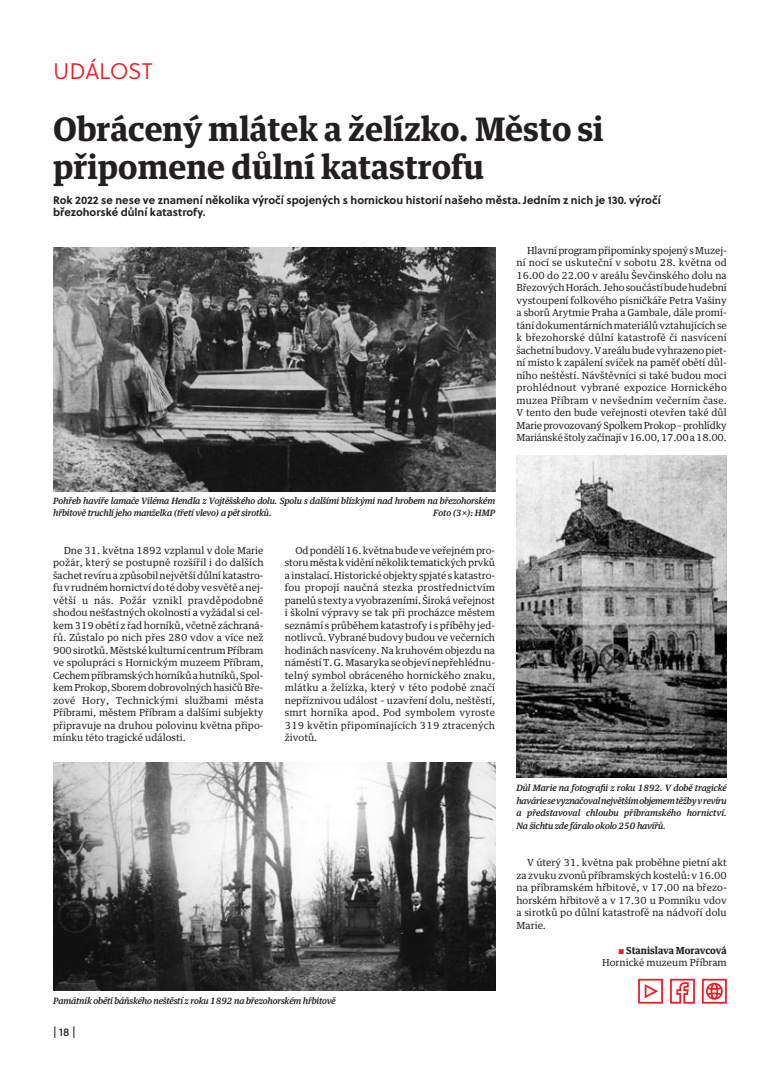
<style>
.page{position:relative;width:780px;height:1088px;background:#fff}
.page>*{position:absolute;margin:0;border:0;box-sizing:border-box;transform-origin:0 0}
.t1{font:700 32.5px/37.5px "Guardian Text Egyp";color:#231f20}
.t2{font:22.5px "Soleil Lt";letter-spacing:-.01em;color:#ed1c24}
.t3{font:11.25px "Soleil Bk";color:#231f20}
.t4{font:700 11px/12.5px "Soleil";color:#231f20}
.t5{font:9.75px/12.5px "Guardian Text Egyp";color:#231f20;text-align:justify}
.t6{font:italic 500 8.75px/12.5px "Guardian Text Egyp";letter-spacing:-.015em;color:#231f20}
.s1{font-family:"Soleil Bk";font-size:9.62px;color:#ed1c24}
.s2{font-weight:700}
</style>
<div class="page">
<img style="left:53px;top:247px;width:442px;height:244px">
<svg style="left:638px;top:979px;width:25px;height:24px"></svg>
<svg style="left:670px;top:979px;width:24px;height:24px"></svg>
<svg style="left:702px;top:979px;width:24px;height:24px"></svg>
<img style="left:516px;top:455px;width:210px;height:323px">
<img style="left:53px;top:762px;width:442px;height:228px">
<h2 class="t2" style="left:53px;top:58px;width:101px">UDÁLOST</h2>
<h1 class="t1" style="left:53px;top:113px;width:552px">Obrácený mlátek a želízko. Město si připomene důlní katastrofu</h1>
<p class="t4" style="left:53px;top:194px;width:609px">Rok 2022 se nese ve znamení několika výročí spojených s hornickou historií našeho města. Jedním z nich je 130. výročí březohorské důlní katastrofy.</p>
<p class="t5" style="left:516px;top:245px;width:212px;text-indent:11px">Hlavní program připomínky spojený s Muzej&shy;ní nocí se uskuteční v sobotu 28. května od 16.00 do 22.00 v areálu Ševčinského dolu na Březových Horách. Jeho součástí bude hudební vystoupení folkového písničkáře Petra Vašiny a sborů Arytmie Praha a Gambale, dále promí&shy;tání dokumentárních materiálů vztahujících se k březohorské důlní katastrofě či nasvícení šachetní budovy. V areálu bude vyhrazeno piet&shy;ní místo k zapálení svíček na paměť obětí důl&shy;ního neštěstí. Návštěvníci si také budou moci prohlédnout vybrané expozice Hornického muzea Příbram v nevšedním večerním čase.<br>V tento den bude veřejnosti otevřen také důl Marie provozovaný Spolkem Prokop – prohlídky Mariánské štoly začínají v 16.00, 17.00 a 18.00.</p>
<p class="t6" style="left:53px;top:495px;width:443px">Pohřeb havíře lamače Viléma Hendla z Vojtěšského dolu. Spolu s dalšími blízkými nad hrobem na březohorském hřbitově truchlí jeho manželka (třetí vlevo) a pět sirotků.</p>
<p class="t6" style="left:433px;top:507px;width:63px">Foto (3×): HMP</p>
<p class="t5" style="left:53px;top:545px;width:212px;text-indent:11px">Dne 31. května 1892 vzplanul v dole Marie požár, který se postupně rozšířil i do dalších šachet revíru a způsobil největší důlní katastro&shy;fu v rudném hornictví do té doby ve světě a nej&shy;větší u nás. Požár vznikl pravděpodobně shodou nešťastných okolností a vyžádal si cel&shy;kem 319 obětí z řad horníků, včetně záchraná&shy;řů. Zůstalo po nich přes 280 vdov a více než 900 sirotků. Městské kulturní centrum Příbram ve spolupráci s Hornickým muzeem Příbram, Cechem příbramských horníků a hutníků, Spol&shy;kem Prokop, Sborem dobrovolných hasičů Bře&shy;zové Hory, Technickými službami města Příbrami, městem Příbram a dalšími subjekty připravuje na druhou polovinu května připo&shy;mínku této tragické události.</p>
<p class="t5" style="left:285px;top:545px;width:212px;text-indent:11px">Od pondělí 16. května bude ve veřejném pro&shy;storu města k vidění několik tematických prvků a instalací. Historické objekty spjaté s katastro&shy;fou propojí naučná stezka prostřednictvím panelů s texty a vyobrazeními. Široká veřejnost i školní výpravy se tak při procházce městem seznámí s průběhem katastrofy i s příběhy jed&shy;notlivců. Vybrané budovy budou ve večerních hodinách nasvíceny. Na kruhovém objezdu na náměstí T. G. Masaryka se objeví nepřehlédnu&shy;telný symbol obráceného hornického znaku, mlátku a želízka, který v této podobě značí nepříznivou událost – uzavření dolu, neštěstí, smrt horníka apod. Pod symbolem vyroste 319 květin připomínajících 319 ztracených životů.</p>
<p class="t6" style="left:53px;top:995px;width:284px">Památník obětí báňského neštěstí z roku 1892 na březohorském hřbitově</p>
<p class="t3" style="left:53px;top:1026px;width:24px">| 18 |</p>
<p class="t6" style="left:516px;top:782px;width:212px;text-align:justify">Důl Marie na fotografii z roku 1892. V době tragické havárie se vyznačoval největším objemem těžby v revíru a představoval chloubu příbramského hornictví.<br>Na šichtu zde fáralo okolo 250 havířů.</p>
<p class="t5" style="left:516px;top:857px;width:212px;text-indent:11px">V úterý 31. května pak proběhne pietní akt za zvuku zvonů příbramských kostelů: v 16.00 na příbramském hřbitově, v 17.00 na březo&shy;horském hřbitově a v 17.30 u Pomníku vdov a sirotků po důlní katastrofě na nádvoří dolu Marie.</p>
<p class="t5" style="left:602px;top:945px;width:126px;text-align:right"><span class="s1">S</span> <span class="s2">Stanislava Moravcová<br></span>Hornické muzeum Příbram</p>
</div>
